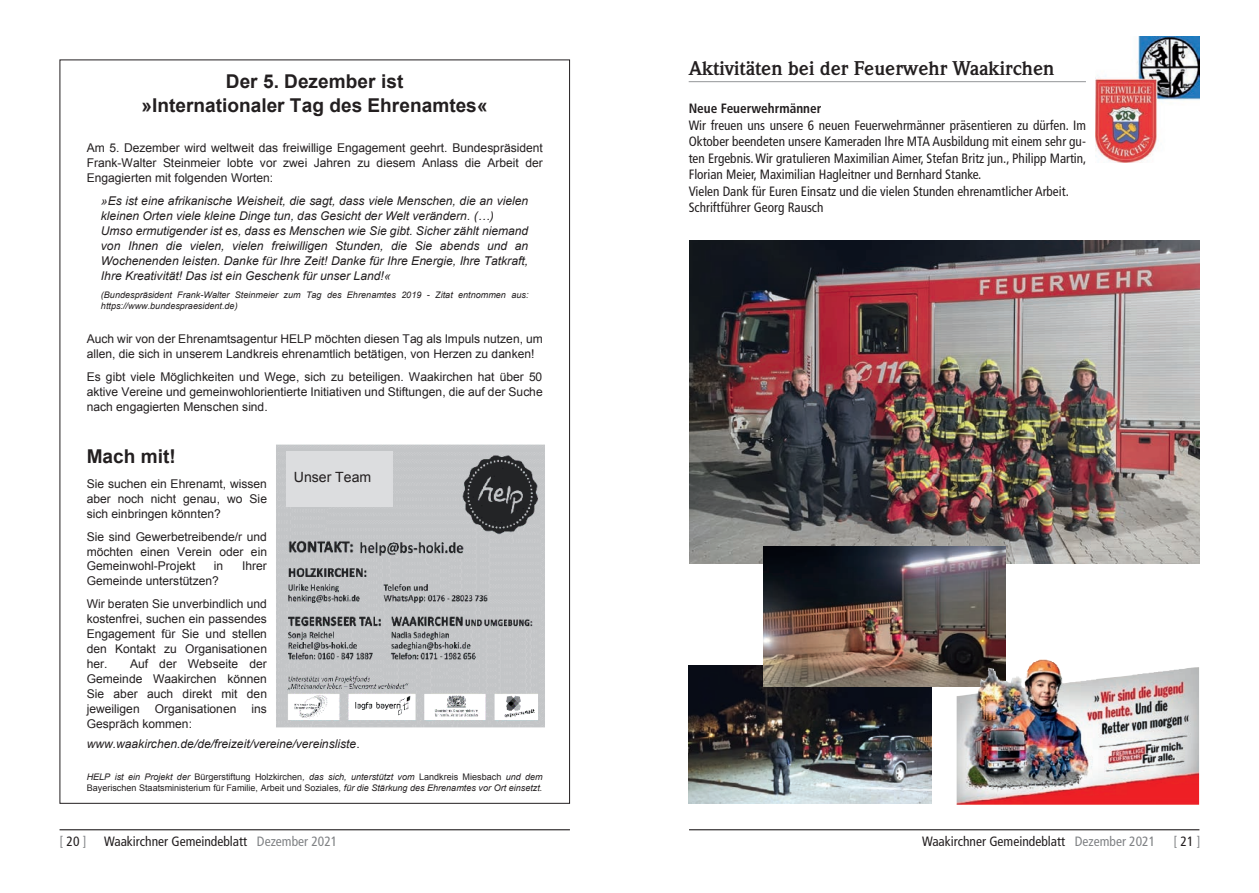
<style>
.page{position:relative;width:1259px;height:893px;background:#fff}
.page>*{position:absolute;margin:0;border:0;box-sizing:border-box;transform-origin:0 0}
.t1{font:700 19.5px "Weidemann";color:#231f20}
.t2{font:700 19.05px/23.9px "Arial";color:#231f20;text-align:center}
.t3{font:14.1px "Arial";color:#231f20}
.t4{font:condensed 13.5px/16.5px "Frutiger";color:#231f20}
.t5{font:700 condensed 13.5px "Frutiger";color:#231f20}
.t6{font:condensed 13.5px "Frutiger";color:#808285}
.t7{font:12px/15px "Arial";color:#231f20;text-align:justify}
.t8{font:italic 12px/15px "Arial";color:#231f20}
.t9{font:9px/11.2px "Arial";letter-spacing:.005em;color:#231f20}
.t10{font:italic 9px/11.4px "Arial";letter-spacing:.005em;color:#231f20}
.s1{font-style:normal}
.s2{font-style:italic}
.s3{color:#231f20}
.s4{color:#808285}
</style>
<div class="page">
<hr style="left:60px;top:829px;width:510px;height:1px;background:#231f20">
<hr style="left:689px;top:829px;width:510px;height:1px;background:#231f20">
<hr style="left:688px;top:81px;width:398px;height:1px;background:#939598">
<img style="left:689px;top:240px;width:510px;height:323px">
<img style="left:1095px;top:36px;width:104px;height:127px">
<img style="left:688px;top:665px;width:243px;height:139px">
<img style="left:763px;top:546px;width:243px;height:141px">
<img style="left:956px;top:659px;width:243px;height:146px">
<img style="left:276px;top:445px;width:269px;height:282px">
<div style="left:286px;top:452px;width:107px;height:55px;background:#dcdddf"></div>
<h2 class="t2" style="left:142px;top:70px;width:348px">Der 5. Dezember ist<br>»Internationaler Tag des Ehrenamtes«</h2>
<p class="t7" style="left:87px;top:140px;width:458px">Am 5. Dezember wird weltweit das freiwillige Engagement geehrt. Bundespräsident Frank-Walter Steinmeier lobte vor zwei Jahren zu diesem Anlass die Arbeit der Engagierten mit folgenden Worten:</p>
<p class="t8" style="left:101px;top:193px;width:429px">»Es ist eine afrikanische Weisheit, die sagt, dass viele Menschen, die an vielen kleinen Orten viele kleine Dinge tun, das Gesicht der Welt verändern. (…)<br>Umso ermutigender ist es, dass es Menschen wie Sie gibt. Sicher zählt niemand von Ihnen die vielen, vielen freiwilligen Stunden, die Sie abends und an Wochenenden leisten. Danke für Ihre Zeit! Danke für Ihre Energie, Ihre Tatkraft, Ihre Kreativität! Das ist ein Geschenk für unser Land!«</p>
<p class="t10" style="left:101px;top:289px;width:429px">(Bundespräsident Frank-Walter Steinmeier zum Tag des Ehrenamtes 2019 - Zitat entnommen aus: https://www.bundespraesident.de)</p>
<p class="t7" style="left:87px;top:332px;width:457px">Auch wir von der Ehrenamtsagentur HELP möchten diesen Tag als Impuls nutzen, um allen, die sich in unserem Landkreis ehrenamtlich betätigen, von Herzen zu danken!</p>
<p class="t7" style="left:87px;top:370px;width:457px">Es gibt viele Möglichkeiten und Wege, sich zu beteiligen. Waakirchen hat über 50 aktive Vereine und gemeinwohlorientierte Initiativen und Stiftungen, die auf der Suche nach engagierten Menschen sind.</p>
<h2 class="t2" style="left:87px;top:444px;width:91px">Mach mit!</h2>
<p class="t7" style="left:87px;top:476px;width:182px">Sie suchen ein Ehrenamt, wissen aber noch nicht genau, wo Sie sich einbringen könnten?</p>
<p class="t7" style="left:87px;top:529px;width:182px">Sie sind Gewerbetreibende/r und möchten einen Verein oder ein Gemeinwohl-Projekt</p>
<p class="t3" style="left:294px;top:468px;width:79px">Unser Team</p>
<p class="t7" style="left:214px;top:559px;width:11px">in</p>
<p class="t7" style="left:242px;top:559px;width:26px">Ihrer</p>
<p class="t7" style="left:87px;top:570px;width:182px;line-height:23.1px">Gemeinde unterstützen?<br>Wir beraten Sie unverbindlich und</p>
<p class="t7" style="left:87px;top:612px;width:182px">kostenfrei, suchen ein passendes Engagement für Sie und stellen den Kontakt zu Organisationen her.</p>
<p class="t7" style="left:87px;top:657px;width:182px;text-indent:43px">Auf der Webseite der Gemeinde Waakirchen können Sie aber auch direkt mit den jeweiligen Organisationen ins Gespräch kommen:</p>
<p class="t8" style="left:87px;top:737px;width:274px">www.waakirchen.de/de/freizeit/vereine/vereinsliste<span class="s1">.</span></p>
<p class="t9" style="left:87px;top:771px;width:458px"><span class="s2">HELP ist ein Projekt der</span> Bürgerstiftung Holzkirchen<span class="s2">, das sich, unterstützt vom</span> Landkreis Miesbach <span class="s2">und dem<br></span>Bayerischen Staatsministerium für Familie, Arbeit und Soziales<span class="s2">, für die Stärkung des Ehrenamtes vor Ort einsetzt.</span></p>
<h1 class="t1" style="left:688px;top:57px;width:367px">Aktivitäten bei der Feuerwehr Waakirchen</h1>
<p class="t5" style="left:688px;top:100px;width:134px">Neue Feuerwehrmänner</p>
<p class="t4" style="left:688px;top:117px;width:399px">Wir freuen uns unsere 6 neuen Feuerwehrmänner präsentieren zu dürfen. Im Oktober beendeten unsere Kameraden Ihre MTA Ausbildung mit einem sehr gu&shy;ten Ergebnis. Wir gratulieren Maximilian Aimer, Stefan Britz jun., Philipp Martin, Florian Meier, Maximilian Hagleitner und Bernhard Stanke.<br>Vielen Dank für Euren Einsatz und die vielen Stunden ehrenamtlicher Arbeit.<br>Schriftführer Georg Rausch</p>
<p class="t6" style="left:60px;top:833px;width:29px">[<span class="s3">20</span>]</p>
<p class="t4" style="left:104px;top:833px;width:235px">Waakirchner Gemeindeblatt <span class="s4">Dezember 2021</span></p>
<p class="t4" style="left:922px;top:833px;width:235px">Waakirchner Gemeindeblatt <span class="s4">Dezember 2021</span></p>
<p class="t6" style="left:1173px;top:833px;width:29px">[<span class="s3">21</span>]</p>
</div>
